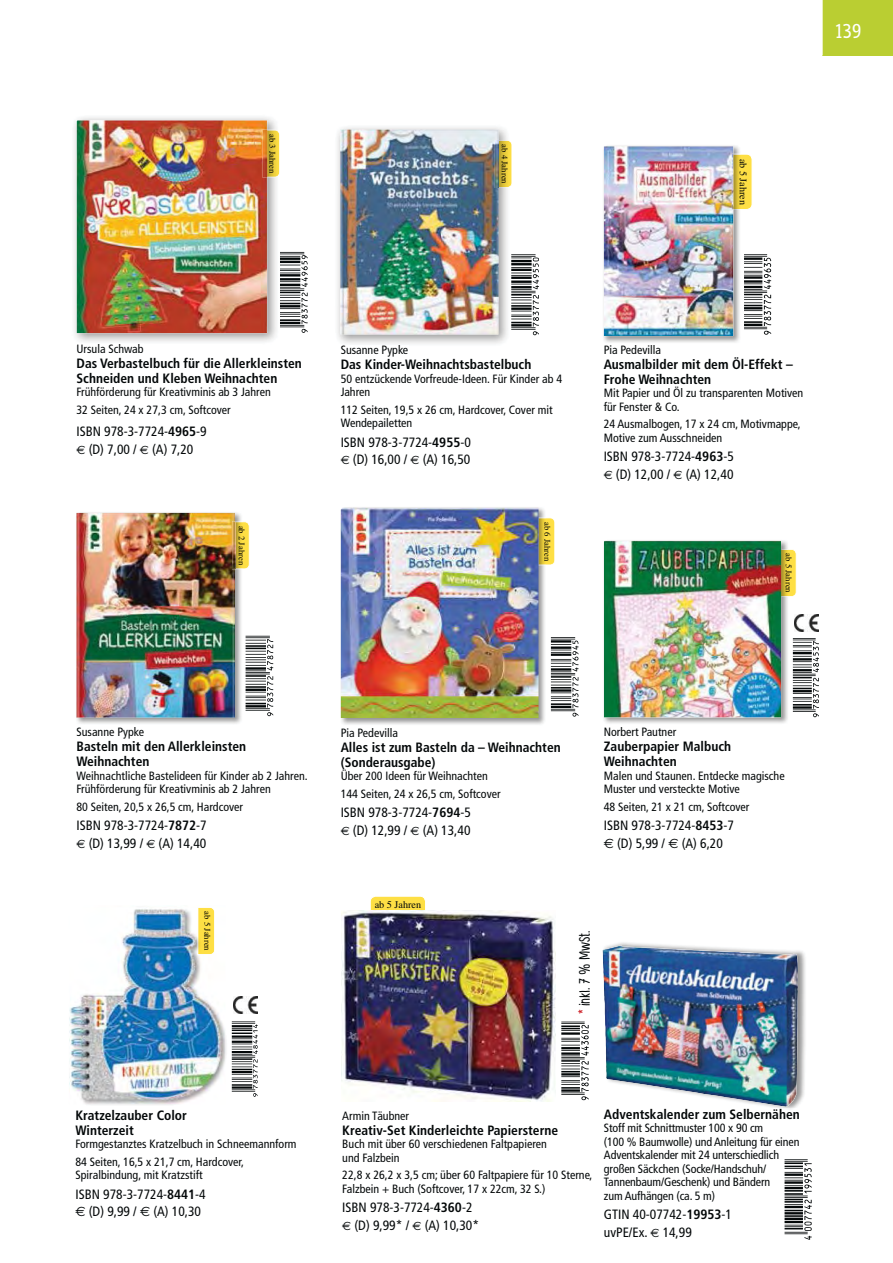
<style>
.page{position:relative;width:893px;height:1263px;background:#fff}
.page>*{position:absolute;margin:0;border:0;box-sizing:border-box;transform-origin:0 0}
.t1{font:21px "Info";color:#fff}
.t2{font:14.85px "Supernettcn";color:#040809}
.t3{font:condensed 13.5px/17.7px "Frutiger";color:#040809}
.t4{font:700 condensed 13.5px/15px "Frutiger";color:#040809}
.t5{font:700 condensed 13.5px "Frutiger";letter-spacing:.205em;color:#010202}
.t6{font:condensed 12px/13.5px "Frutiger";color:#040809}
.t7{font:condensed 12px "Frutiger";color:#010202}
.t8{font:10.2px "Times";color:#010202}
.t9{font:10.2px "Times";color:#040809}
.t10{font:8.7px "Times";color:#010202}
.s1{color:#010202}
.s2{font-weight:700}
.s3{font-family:"Euro Sans";font-stretch:normal;font-size:12px}
.s4{font-family:"Euro Sans";font-stretch:normal}
.s5{color:#cd2027}
</style>
<div class="page">
<div style="left:822px;top:0;width:70px;height:56px;background:#bace32"></div>
<svg style="left:551px;top:637px;width:27px;height:80px"></svg>
<svg style="left:546px;top:518px;width:9px;height:47px"></svg>
<img style="left:340px;top:507px;width:205px;height:218px">
<img style="left:538px;top:518px;width:8px;height:47px">
<img style="left:544px;top:522px;width:2px;height:39px">
<img style="left:341px;top:508px;width:197px;height:210px">
<svg style="left:243px;top:521px;width:6px;height:48px"></svg>
<svg style="left:245px;top:636px;width:28px;height:80px"></svg>
<img style="left:77px;top:512px;width:164px;height:212px">
<img style="left:235px;top:521px;width:8px;height:48px">
<img style="left:239px;top:526px;width:4px;height:39px">
<img style="left:76px;top:513px;width:159px;height:205px">
<svg style="left:788px;top:549px;width:8px;height:48px"></svg>
<img style="left:233px;top:997px;width:25px;height:17px">
<img style="left:794px;top:614px;width:24px;height:18px">
<svg style="left:232px;top:1021px;width:25px;height:76px"></svg>
<img style="left:70px;top:909px;width:155px;height:195px">
<img style="left:197px;top:907px;width:18px;height:48px">
<img style="left:204px;top:912px;width:6px;height:39px">
<svg style="left:792px;top:638px;width:26px;height:79px"></svg>
<img style="left:603px;top:540px;width:185px;height:184px">
<img style="left:781px;top:549px;width:7px;height:48px">
<img style="left:785px;top:554px;width:3px;height:39px">
<img style="left:604px;top:541px;width:177px;height:177px">
<svg style="left:279px;top:134px;width:1px;height:40px"></svg>
<img style="left:74px;top:117px;width:203px;height:225px">
<img style="left:267px;top:130px;width:12px;height:48px">
<img style="left:269px;top:134px;width:6px;height:39px">
<img style="left:77px;top:120px;width:190px;height:213px">
<svg style="left:280px;top:252px;width:27px;height:81px"></svg>
<svg style="left:511px;top:143px;width:1px;height:43px"></svg>
<img style="left:337px;top:127px;width:171px;height:217px">
<img style="left:498px;top:140px;width:13px;height:48px">
<img style="left:501px;top:145px;width:6px;height:39px">
<img style="left:340px;top:130px;width:158px;height:205px">
<svg style="left:511px;top:254px;width:28px;height:81px"></svg>
<svg style="left:740px;top:154px;width:12px;height:55px"></svg>
<svg style="left:744px;top:254px;width:27px;height:81px"></svg>
<img style="left:603px;top:145px;width:137px;height:198px">
<img style="left:733px;top:154px;width:7px;height:56px">
<img style="left:739px;top:159px;width:1px;height:46px">
<img style="left:603px;top:146px;width:130px;height:190px">
<svg style="left:370px;top:896px;width:55px;height:15px"></svg>
<svg style="left:561px;top:1022px;width:27px;height:78px"></svg>
<img style="left:341px;top:911px;width:214px;height:191px">
<svg style="left:784px;top:1159px;width:27px;height:81px"></svg>
<img style="left:608px;top:942px;width:198px;height:167px">
<img style="left:602px;top:946px;width:195px;height:161px">
<p class="t10" style="left:275px;top:134px;width:41px;rotate:90deg">ab 3 Jahren</p>
<p class="t10" style="left:507px;top:144px;width:41px;rotate:90deg">ab 4 Jahren</p>
<p class="t8" style="left:747px;top:159px;width:48px;rotate:90deg">ab 5 Jahren</p>
<h1 class="t1" style="left:834px;top:19px;width:29px">139</h1>
<p class="t7" style="left:77px;top:344px;width:69px">U lSh b</p>
<p class="t6" style="left:340px;top:344px;width:69px"><span class="s1">S</span>usanne yp e</p>
<p class="t4" style="left:340px;top:358px;width:192px">Das Kinder-Weihnachtsbastelbuch</p>
<p class="t6" style="left:340px;top:373px;width:223px">50 entzückende Vorfreude-Ideen. Für Kinder ab 4<br>Jahren</p>
<p class="t6" style="left:340px;top:404px;width:213px">112 Seiten, 19,5 x 26 cm, Hardcover, Cover mit<br>Wendepailetten</p>
<p class="t3" style="left:340px;top:434px;width:132px">ISBN 978-3-7724-<span class="s2">4955</span>-0 <span class="s3">€</span> (D) 16,00 / <span class="s3">€</span> (A) 16,50</p>
<p class="t7" style="left:381px;top:345px;width:23px">P k</p>
<p class="t6" style="left:84px;top:343px;width:56px">rsu a c wa</p>
<p class="t4" style="left:77px;top:357px;width:227px">Das Verbastelbuch für die Allerkleinsten<br>Schneiden und Kleben Weihnachten</p>
<p class="t6" style="left:77px;top:384px;width:196px;line-height:17.7px">Frühförderung für Kreativminis ab 3 Jahren<br>32 Seiten, 24 x 27,3 cm, Softcover</p>
<p class="t3" style="left:77px;top:424px;width:132px">ISBN 978-3-7724-<span class="s2">4965</span>-9 <span class="s3">€</span> (D) 7,00 / <span class="s3">€</span> (A) 7,20</p>
<p class="t10" style="left:245px;top:526px;width:41px;rotate:90deg">ab 2 Jahren</p>
<p class="t10" style="left:550px;top:522px;width:41px;rotate:90deg">ab 6 Jahren</p>
<p class="t6" style="left:603px;top:344px;width:59px">Pia Pedevilla</p>
<p class="t4" style="left:603px;top:358px;width:191px">Ausmalbilder mit dem Öl-Effekt –<br>Frohe Weihnachten</p>
<p class="t6" style="left:603px;top:387px;width:201px">Mit Papier und Öl zu transparenten Motiven für Fenster &amp; Co.</p>
<p class="t6" style="left:603px;top:418px;width:198px">24 Ausmalbogen, 17 x 24 cm, Motivmappe,<br>Motive zum Ausschneiden</p>
<p class="t3" style="left:603px;top:449px;width:132px">ISBN 978-3-7724-<span class="s2">4963</span>-5 <span class="s3">€</span> (D) 12,00 / <span class="s3">€</span> (A) 12,40</p>
<p class="t10" style="left:792px;top:553px;width:41px;rotate:90deg">ab 5 Jahren</p>
<p class="t6" style="left:77px;top:726px;width:69px">Susanne Pypke</p>
<p class="t4" style="left:77px;top:740px;width:171px">Basteln mit den Allerkleinsten<br>Weihnachten</p>
<p class="t6" style="left:77px;top:770px;width:233px">Weihnachtliche Bastelideen für Kinder ab 2 Jahren.<br>Frühförderung für Kreativminis ab 2 Jahren</p>
<p class="t6" style="left:77px;top:801px;width:168px">80 Seiten, 20,5 x 26,5 cm, Hardcover</p>
<p class="t3" style="left:77px;top:818px;width:132px">ISBN 978-3-7724-<span class="s2">7872</span>-7 <span class="s3">€</span> (D) 13,99 / <span class="s3">€</span> (A) 14,40</p>
<p class="t10" style="left:210px;top:911px;width:41px;rotate:90deg">ab 5 Jahren</p>
<p class="t6" style="left:341px;top:727px;width:59px">Pia Pedevilla</p>
<p class="t4" style="left:341px;top:740px;width:221px">Alles ist zum Basteln da – Weihnachten (Sonderausgabe)</p>
<p class="t6" style="left:341px;top:768px;width:161px;line-height:17.7px">Über 200 Ideen für Weihnachten<br>144 Seiten, 24 x 26,5 cm, Softcover</p>
<p class="t3" style="left:341px;top:805px;width:132px">ISBN 978-3-7724-<span class="s2">7694</span>-5 <span class="s3">€</span> (D) 12,99 / <span class="s3">€</span> (A) 13,40</p>
<p class="t6" style="left:604px;top:726px;width:74px">Norbert Pautner</p>
<p class="t4" style="left:604px;top:740px;width:129px">Zauberpapier Malbuch<br>Weihnachten</p>
<p class="t6" style="left:604px;top:770px;width:182px">Malen und Staunen. Entdecke magische<br>Muster und versteckte Motive</p>
<p class="t6" style="left:604px;top:801px;width:147px">48 Seiten, 21 x 21 cm, Softcover</p>
<p class="t3" style="left:604px;top:818px;width:132px">ISBN 978-3-7724-<span class="s2">8453</span>-7 <span class="s4">€</span> (D) 5,99 / <span class="s4">€</span> (A) 6,20</p>
<p class="t9" style="left:374px;top:901px;width:48px">ab 5 Jahren</p>
<p class="t2" style="left:578px;top:1014px;width:85px;rotate:-90deg"><span class="s5">*</span> inkl. 7 % MwSt.</p>
<p class="t4" style="left:75px;top:1109px;width:113px">Kratzelzauber Color<br>Winterzeit</p>
<p class="t6" style="left:75px;top:1136px;width:222px;line-height:17.7px">Formgestanztes Kratzelbuch in Schneemannform<br>84 Seiten, 16,5 x 21,7 cm, Hardcover,</p>
<p class="t6" style="left:75px;top:1170px;width:128px">Spiralbindung, mit Kratzstift</p>
<p class="t3" style="left:75px;top:1186px;width:132px">ISBN 978-3-7724-<span class="s2">8441</span>-4 <span class="s4">€</span> (D) 9,99 / <span class="s4">€</span> (A) 10,30</p>
<p class="t6" style="left:342px;top:1110px;width:68px">Armin Täubner</p>
<p class="t4" style="left:342px;top:1123px;width:217px">Kreativ-Set Kinderleichte Papiersterne</p>
<p class="t6" style="left:342px;top:1138px;width:206px">Buch mit über 60 verschiedenen Faltpapieren und Falzbein</p>
<p class="t6" style="left:342px;top:1169px;width:252px">22,8 x 26,2 x 3,5 cm; über 60 Faltpapiere für 10 Sterne,<br>Falzbein + Buch (Softcover, 17 x 22cm, 32 S.)</p>
<p class="t3" style="left:342px;top:1200px;width:138px">ISBN 978-3-7724-<span class="s2">4360</span>-2 <span class="s3">€</span> (D) 9,99* / <span class="s3">€</span> (A) 10,30*</p>
<p class="t4" style="left:604px;top:1108px;width:197px"><span class="s1">Ad</span>ven s a en er zum e ern en</p>
<p class="t6" style="left:604px;top:1123px;width:197px">Stoff mit Schnittmuster 100 x 90 cm<br>(100 % Baumwolle) und Anleitung für einen Adventskalender mit 24 unterschiedlich großen Säckchen (Socke/Handschuh/ Tannenbaum/Geschenk) und Bändern<br>zum Aufhängen (ca. 5 m)</p>
<p class="t3" style="left:604px;top:1207px;width:129px">GTIN 40-07742-<span class="s2">19953</span>-1 uvPE/Ex. <span class="s3">€</span> 14,99</p>
<p class="t5" style="left:639px;top:1109px;width:50px">tkl d</p>
<p class="t5" style="left:729px;top:1109px;width:26px">S lb</p>
<p class="t5" style="left:772px;top:1109px;width:15px">äh</p>
</div>
